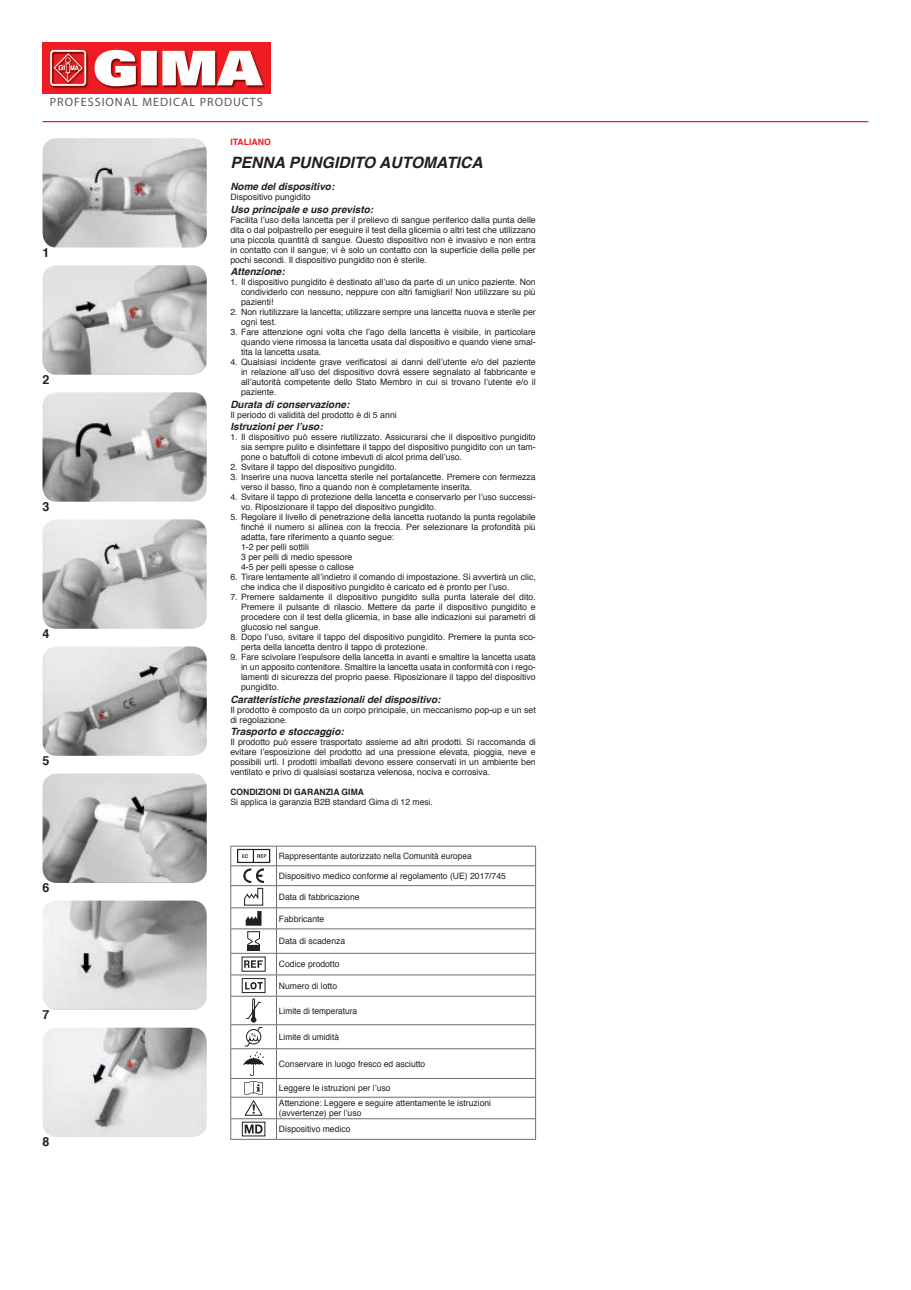
<style>
.page{position:relative;width:911px;height:1290px;background:#fff}
.page>*{position:absolute;margin:0;border:0;box-sizing:border-box;transform-origin:0 0}
.t1{font:italic 700 15.62px "Helvetica";color:#231f20}
.t2{font:700 12.5px "Helvetica";color:#231f20}
.t3{font:12.12px "Myriad";letter-spacing:.08em;color:#57585a}
.t4{font:italic 700 10px "Helvetica";color:#231f20}
.t5{font:8.75px/10px "Helvetica";color:#231f20;text-align:justify}
.t6{font:8.75px "Helvetica";color:#231f20;scale:.95 1}
.t7{font:700 8.75px "Helvetica";color:#231f20}
.t8{font:700 8.75px "Helvetica";color:#ee1d23}
</style>
<div class="page">
<img style="left:43px;top:43px;width:227px;height:50px">
<hr style="left:43px;top:121px;width:825px;height:1px;background:#ee1d23">
<img style="left:43px;top:138px;width:164px;height:110px">
<img style="left:43px;top:265px;width:164px;height:110px">
<img style="left:43px;top:392px;width:164px;height:110px">
<img style="left:43px;top:519px;width:164px;height:110px">
<img style="left:43px;top:646px;width:164px;height:110px">
<img style="left:43px;top:773px;width:164px;height:110px">
<img style="left:43px;top:900px;width:164px;height:110px">
<img style="left:43px;top:1027px;width:164px;height:110px">
<hr style="left:276px;top:846px;width:260px;height:1px;background:#6c6d70">
<hr style="left:276px;top:865px;width:260px;height:1px;background:#6c6d70">
<hr style="left:276px;top:885px;width:260px;height:1px;background:#6c6d70">
<hr style="left:276px;top:907px;width:260px;height:1px;background:#6c6d70">
<hr style="left:277px;top:1024px;width:259px;height:1px;background:#6c6d70">
<hr style="left:276px;top:1097px;width:260px;height:1px;background:#6c6d70">
<hr style="left:277px;top:928px;width:259px;height:1px;background:#6c6d70">
<hr style="left:276px;top:1118px;width:260px;height:1px;background:#6c6d70">
<hr style="left:230px;top:1139px;width:46px;height:1px;background:#6c6d70">
<hr style="left:276px;top:953px;width:260px;height:1px;background:#6c6d70">
<hr style="left:276px;top:974px;width:260px;height:1px;background:#6c6d70">
<hr style="left:276px;top:996px;width:260px;height:1px;background:#6c6d70">
<hr style="left:276px;top:1048px;width:260px;height:1px;background:#6c6d70">
<svg style="left:535px;top:846px;width:1px;height:293px"></svg>
<hr style="left:276px;top:1078px;width:260px;height:1px;background:#6c6d70">
<hr style="left:276px;top:1139px;width:260px;height:1px;background:#6c6d70">
<svg style="left:230px;top:846px;width:47px;height:293px"></svg>
<p class="t3" style="left:50px;top:96px;width:214px">PROFESSIONAL MEDICAL PRODUCTS</p>
<p class="t2" style="left:43px;top:242px;width:8px">1</p>
<p class="t2" style="left:43px;top:369px;width:8px">2</p>
<p class="t2" style="left:43px;top:496px;width:8px">3</p>
<p class="t2" style="left:43px;top:624px;width:8px">4</p>
<p class="t2" style="left:43px;top:751px;width:8px">5</p>
<p class="t2" style="left:43px;top:878px;width:8px">6</p>
<p class="t2" style="left:43px;top:1005px;width:8px">7</p>
<p class="t2" style="left:43px;top:1132px;width:8px">8</p>
<p class="t8" style="left:230px;top:135px;width:42px">ITALIANO</p>
<p class="t1" style="left:230px;top:149px;width:254px">PENNA PUNGIDITO AUTOMATICA</p>
<p class="t4" style="left:230px;top:178px;width:105px">Nome del dispositivo:</p>
<p class="t5" style="left:230px;top:192px;width:82px">Dispositivo pungidito</p>
<p class="t4" style="left:230px;top:201px;width:144px">Uso principale e uso previsto:</p>
<p class="t5" style="left:230px;top:215px;width:307px">Facilita l’uso della lancetta per il prelievo di sangue periferico dalla punta delle dita o dal polpastrello per eseguire il test della glicemia o altri test che utilizzano una piccola quantità di sangue. Questo dispositivo non è invasivo e non entra in contatto con il sangue; vi è solo un contatto con la superficie della pelle per pochi secondi. Il dispositivo pungidito non è sterile.</p>
<p class="t4" style="left:230px;top:263px;width:56px">Attenzione:</p>
<p class="t5" style="left:241px;top:277px;width:296px;text-indent:-11px">1. Il dispositivo pungidito è destinato all’uso da parte di un unico paziente. Non condividerlo con nessuno, neppure con altri famigliari! Non utilizzare su più pazienti!</p>
<p class="t5" style="left:241px;top:307px;width:296px;text-indent:-11px">2. Non riutilizzare la lancetta; utilizzare sempre una lancetta nuova e sterile per ogni test.</p>
<p class="t5" style="left:241px;top:327px;width:296px;text-indent:-11px">3. Fare attenzione ogni volta che l’ago della lancetta è visibile, in particolare quando viene rimossa la lancetta usata dal dispositivo e quando viene smal&shy;tita la lancetta usata.</p>
<p class="t5" style="left:241px;top:357px;width:296px;text-indent:-11px">4. Qualsiasi incidente grave verificatosi ai danni dell’utente e/o del paziente in relazione all’uso del dispositivo dovrà essere segnalato al fabbricante e all’autorità competente dello Stato Membro in cui si trovano l’utente e/o il paziente.</p>
<p class="t4" style="left:230px;top:396px;width:120px">Durata di conservazione:</p>
<p class="t5" style="left:230px;top:410px;width:168px">Il periodo di validità del prodotto è di 5 anni</p>
<p class="t4" style="left:230px;top:418px;width:94px">Istruzioni per l’uso:</p>
<p class="t5" style="left:241px;top:432px;width:296px;text-indent:-11px">1. Il dispositivo può essere riutilizzato. Assicurarsi che il dispositivo pungidito sia sempre pulito e disinfettare il tappo del dispositivo pungidito con un tam&shy;pone o batuffoli di cotone imbevuti di alcol prima dell’uso.</p>
<p class="t5" style="left:230px;top:462px;width:168px">2. Svitare il tappo del dispositivo pungidito.</p>
<p class="t5" style="left:241px;top:472px;width:296px;text-indent:-11px">3. Inserire una nuova lancetta sterile nel portalancette. Premere con fermezza verso il basso, fino a quando non è completamente inserita.</p>
<p class="t5" style="left:241px;top:492px;width:296px;text-indent:-11px">4. Svitare il tappo di protezione della lancetta e conservarlo per l’uso successi&shy;vo. Riposizionare il tappo del dispositivo pungidito.</p>
<p class="t5" style="left:241px;top:512px;width:296px;text-indent:-11px">5. Regolare il livello di penetrazione della lancetta ruotando la punta regolabile finché il numero si allinea con la freccia. Per selezionare la profondità più adatta, fare riferimento a quanto segue:</p>
<p class="t5" style="left:241px;top:542px;width:70px">1-2 per pelli sottili</p>
<p class="t5" style="left:241px;top:552px;width:113px">3 per pelli di medio spessore</p>
<p class="t5" style="left:241px;top:562px;width:114px">4-5 per pelli spesse o callose</p>
<p class="t5" style="left:241px;top:572px;width:296px;text-indent:-11px">6. Tirare lentamente all’indietro il comando di impostazione. Si avvertirà un clic, che indica che il dispositivo pungidito è caricato ed è pronto per l’uso.</p>
<p class="t5" style="left:241px;top:592px;width:296px;text-indent:-11px">7. Premere saldamente il dispositivo pungidito sulla punta laterale del dito.<br>Premere il pulsante di rilascio. Mettere da parte il dispositivo pungidito e procedere con il test della glicemia, in base alle indicazioni sui parametri di glucosio nel sangue.</p>
<p class="t5" style="left:241px;top:632px;width:296px;text-indent:-11px">8. Dopo l’uso, svitare il tappo del dispositivo pungidito. Premere la punta sco&shy;perta della lancetta dentro il tappo di protezione.</p>
<p class="t5" style="left:241px;top:652px;width:296px;text-indent:-11px">9. Fare scivolare l’espulsore della lancetta in avanti e smaltire la lancetta usata in un apposito contenitore. Smaltire la lancetta usata in conformità con i rego&shy;lamenti di sicurezza del proprio paese. Riposizionare il tappo del dispositivo pungidito.</p>
<p class="t4" style="left:230px;top:691px;width:212px">Caratteristiche prestazionali del dispositivo:</p>
<p class="t5" style="left:230px;top:705px;width:307px">Il prodotto è composto da un corpo principale, un meccanismo pop-up e un set di regolazione.</p>
<p class="t4" style="left:230px;top:723px;width:115px">Trasporto e stoccaggio:</p>
<p class="t5" style="left:230px;top:737px;width:307px">Il prodotto può essere trasportato assieme ad altri prodotti. Si raccomanda di evitare l’esposizione del prodotto ad una pressione elevata, pioggia, neve e possibili urti. I prodotti imballati devono essere conservati in un ambiente ben ventilato e privo di qualsiasi sostanza velenosa, nociva e corrosiva.</p>
<p class="t7" style="left:230px;top:785px;width:135px">CONDIZIONI DI GARANZIA GIMA</p>
<p class="t5" style="left:230px;top:797px;width:204px">Si applica la garanzia B2B standard Gima di 12 mesi.</p>
<p class="t6" style="left:279px;top:849px;width:204px">Rappresentante autorizzato nella Comunità europea</p>
<p class="t5" style="left:279px;top:871px;width:228px">Dispositivo medico conforme al regolamento (UE) 2017/745</p>
<p class="t5" style="left:279px;top:892px;width:82px">Data di fabbricazione</p>
<p class="t5" style="left:279px;top:914px;width:47px">Fabbricante</p>
<p class="t5" style="left:279px;top:936px;width:68px">Data di scadenza</p>
<p class="t5" style="left:279px;top:959px;width:62px">Codice prodotto</p>
<p class="t5" style="left:279px;top:981px;width:60px">Numero di lotto</p>
<p class="t6" style="left:279px;top:1004px;width:84px">Limite di temperatura</p>
<p class="t6" style="left:279px;top:1030px;width:65px">Limite di umidità</p>
<p class="t5" style="left:279px;top:1059px;width:148px">Conservare in luogo fresco ed asciutto</p>
<p class="t5" style="left:279px;top:1083px;width:113px">Leggere le istruzioni per lʼuso</p>
<p class="t5" style="left:279px;top:1098px;width:214px">Attenzione: Leggere e seguire attentamente le istruzioni</p>
<p class="t5" style="left:279px;top:1108px;width:84px">(avvertenze) per l’uso</p>
<p class="t5" style="left:279px;top:1124px;width:73px">Dispositivo medico</p>
</div>
